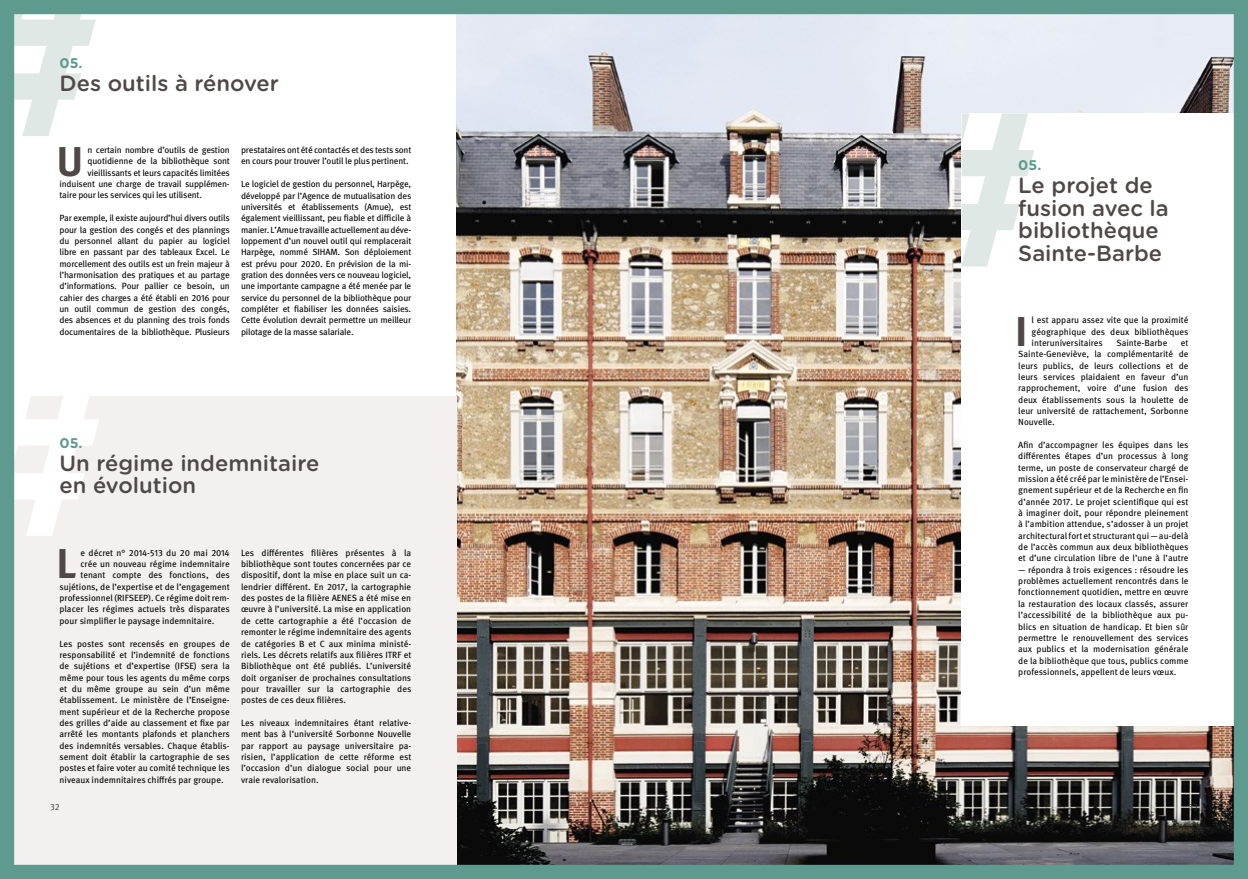
<style>
.page{position:relative;width:1248px;height:879px;background:#fff}
.page>*{position:absolute;margin:0;border:0;box-sizing:border-box;transform-origin:0 0}
.t1{font:700 41.6px "Meta Pro";color:#4f4846}
.t2{font:500 22px/22.7px "Gotham Rounded";color:#4f4846}
.t3{font:700 14px "Gotham Rounded";color:#5e9a8e}
.t4{font:9px/11.3px "Meta Pro";letter-spacing:-.005em;color:#000;text-align:justify}
.t5{font:9px "Meta Pro";color:#393939}
</style>
<div class="page">
<img style="left:0;top:0;width:1247px;height:879px">
<h3 class="t3" style="left:60px;top:53px;width:25px">05.</h3>
<h2 class="t2" style="left:60px;top:71px;width:221px">Des outils à rénover</h2>
<h1 class="t1" style="left:56px;top:135px;width:28px">U</h1>
<p class="t4" style="left:88px;top:145px;width:144px">n certain nombre d’outils de gestion</p>
<p class="t4" style="left:88px;top:156px;width:144px">quotidienne de la bibliothèque sont</p>
<p class="t4" style="left:88px;top:167px;width:144px">vieillissants et leurs capacités limitées</p>
<p class="t4" style="left:60px;top:179px;width:172px">induisent une charge de travail supplémen-</p>
<p class="t4" style="left:60px;top:190px;width:144px">taire pour les services qui les utilisent.</p>
<p class="t4" style="left:60px;top:213px;width:172px">Par exemple, il existe aujourd’hui divers outils pour la gestion des congés et des plannings du personnel allant du papier au logiciel libre en passant par des tableaux Excel. Le morcellement des outils est un frein majeur à l’harmonisation des pratiques et au partage d’informations. Pour pallier ce besoin, un cahier des charges a été établi en 2016 pour un outil commun de gestion des congés, des absences et du planning des trois fonds documentaires de la bibliothèque. Plusieurs</p>
<p class="t4" style="left:241px;top:145px;width:172px">prestataires ont été contactés et des tests sont en cours pour trouver l’outil le plus pertinent.</p>
<p class="t4" style="left:241px;top:179px;width:172px">Le logiciel de gestion du personnel, Harpège, développé par l’Agence de mutualisation des universités et établissements (Amue), est également vieillissant, peu fiable et difficile à manier. L’Amue travaille actuellement au déve&shy;loppement d’un nouvel outil qui remplacerait Harpège, nommé SIHAM. Son déploiement est prévu pour 2020. En prévision de la mi&shy;gration des données vers ce nouveau logiciel, une importante campagne a été menée par le service du personnel de la bibliothèque pour compléter et fiabiliser les données saisies.<br>Cette évolution devrait permettre un meilleur pilotage de la masse salariale.</p>
<h3 class="t3" style="left:60px;top:433px;width:25px">05.</h3>
<h2 class="t2" style="left:60px;top:450px;width:261px">Un régime indemnitaire en évolution</h2>
<h1 class="t1" style="left:56px;top:537px;width:21px">L</h1>
<p class="t4" style="left:80px;top:547px;width:151px">e décret n° 2014-513 du 20 mai 2014</p>
<p class="t4" style="left:80px;top:558px;width:151px">crée un nouveau régime indemnitaire</p>
<p class="t4" style="left:80px;top:570px;width:151px">tenant compte des fonctions, des</p>
<p class="t4" style="left:60px;top:581px;width:172px">sujétions, de l’expertise et de l’engagement</p>
<p class="t4" style="left:60px;top:592px;width:172px">professionnel (RIFSEEP). Ce régime doit rem-</p>
<p class="t4" style="left:60px;top:604px;width:172px">placer les régimes actuels très disparates</p>
<p class="t4" style="left:60px;top:615px;width:156px">pour simplifier le paysage indemnitaire.</p>
<p class="t4" style="left:60px;top:638px;width:172px">Les postes sont recensés en groupes de responsabilité et l’indemnité de fonctions de sujétions et d’expertise (IFSE) sera la même pour tous les agents du même corps et du même groupe au sein d’un même établissement. Le ministère de l’Enseigne&shy;ment supérieur et de la Recherche propose des grilles d’aide au classement et fixe par arrêté les montants plafonds et planchers des indemnités versables. Chaque établis&shy;sement doit établir la cartographie de ses postes et faire voter au comité technique les niveaux indemnitaires chiffrés par groupe.</p>
<p class="t4" style="left:241px;top:547px;width:172px">Les différentes filières présentes à la bibliothèque sont toutes concernées par ce dispositif, dont la mise en place suit un ca&shy;lendrier différent. En 2017, la cartographie des postes de la filière AENES a été mise en œuvre à l’université. La mise en application de cette cartographie a été l’occasion de remonter le régime indemnitaire des agents de catégories B et C aux minima ministé&shy;riels. Les décrets relatifs aux filières ITRF et Bibliothèque ont été publiés. L’université doit organiser de prochaines consultations pour travailler sur la cartographie des postes de ces deux filières.</p>
<p class="t4" style="left:241px;top:717px;width:172px">Les niveaux indemnitaires étant relative&shy;ment bas à l’université Sorbonne Nouvelle par rapport au paysage universitaire pa&shy;risien, l’application de cette réforme est l’occasion d’un dialogue social pour une vraie revalorisation.</p>
<h3 class="t3" style="left:1018px;top:155px;width:25px">05.</h3>
<h2 class="t2" style="left:1018px;top:173px;width:152px">Le projet de fusion avec la bibliothèque<br>Sainte-Barbe</h2>
<h1 class="t1" style="left:1015px;top:305px;width:14px">I</h1>
<p class="t4" style="left:1031px;top:315px;width:158px">l est apparu assez vite que la proximité géographique des deux bibliothèques interuniversitaires</p>
<p class="t4" style="left:1116px;top:337px;width:52px">Sainte-Barbe</p>
<p class="t4" style="left:1018px;top:337px;width:172px;text-indent:163px">et Sainte-Geneviève, la complémentarité de leurs publics, de leurs collections et de leurs services plaidaient en faveur d’un rapprochement, voire d’une fusion des deux établissements sous la houlette de leur université de rattachement, Sorbonne Nouvelle.</p>
<p class="t4" style="left:1018px;top:439px;width:172px">Afin d’accompagner les équipes dans les différentes étapes d’un processus à long terme, un poste de conservateur chargé de mission a été créé par le ministère de l’Ensei&shy;gnement supérieur et de la Recherche en fin d’année 2017. Le projet scientifique qui est à imaginer doit, pour répondre pleinement à l’ambition attendue, s’adosser à un projet architectural fort et structurant qui — au-delà de l’accès commun aux deux bibliothèques et d’une circulation libre de l’une à l’autre</p>
<p class="t4" style="left:1018px;top:564px;width:172px">— répondra à trois exigences : résoudre les problèmes actuellement rencontrés dans le fonctionnement quotidien, mettre en œuvre la restauration des locaux classés, assurer l’accessibilité de la bibliothèque aux pu&shy;blics en situation de handicap. Et bien sûr permettre le renouvellement des services aux publics et la modernisation générale de la bibliothèque que tous, publics comme professionnels, appellent de leurs vœux.</p>
<p class="t5" style="left:50px;top:801px;width:11px">32</p>
<p class="t5" style="left:1188px;top:801px;width:11px">33</p>
</div>
